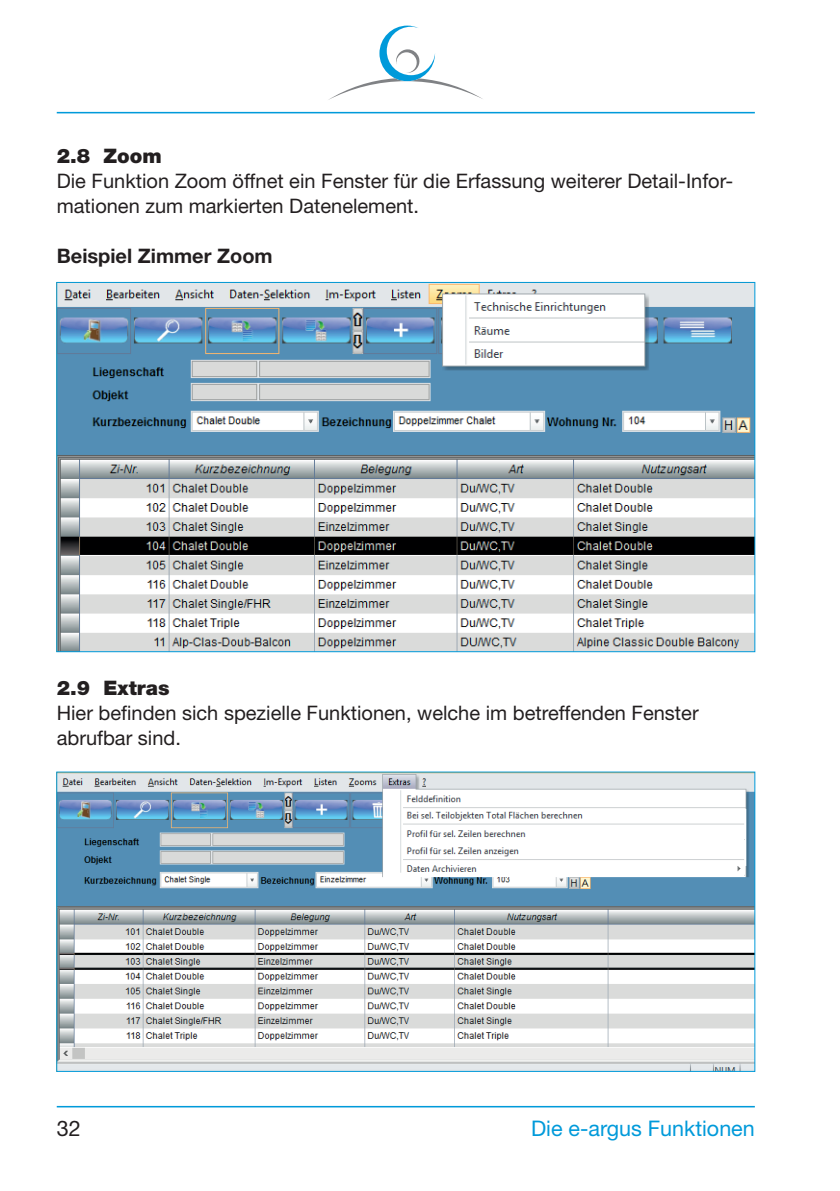
<style>
.page{position:relative;width:840px;height:1191px;background:#fff}
.page>*{position:absolute;margin:0;border:0;box-sizing:border-box;transform-origin:0 0}
.t1{font:21.6px "Helvetica Neue";color:#009ada}
.t2{font:21.6px "Helvetica Neue";color:#231f20}
.t3{font:20px/25px "Helvetica Neue";color:#231f20}
.t4{font:700 20px "Helvetica Neue";color:#231f20}
.t5{font:900 20px "Helvetica Neue";color:#231f20}
</style>
<div class="page">
<hr style="left:57px;top:112px;width:697px;height:1px;background:#009ada">
<hr style="left:57px;top:1106px;width:697px;height:1px;background:#009ada">
<svg style="left:328px;top:26px;width:155px;height:74px"></svg>
<img style="left:58px;top:773px;width:695px;height:296px">
<img style="left:58px;top:284px;width:695px;height:366px">
<p class="t5" style="left:57px;top:144px;width:106px">2.8 Zoom</p>
<p class="t3" style="left:57px;top:168px;width:677px">Die Funktion Zoom öffnet ein Fenster für die Erfassung weiterer Detail-Infor&shy;mationen zum markierten Datenelement.</p>
<p class="t4" style="left:57px;top:243px;width:217px">Beispiel Zimmer Zoom</p>
<p class="t5" style="left:57px;top:676px;width:114px">2.9 Extras</p>
<p class="t3" style="left:57px;top:700px;width:643px">Hier befinden sich spezielle Funktionen, welche im betreffenden Fenster abrufbar sind.</p>
<p class="t2" style="left:57px;top:1115px;width:25px">32</p>
<p class="t1" style="left:531px;top:1115px;width:225px">Die e-argus Funktionen</p>
</div>
